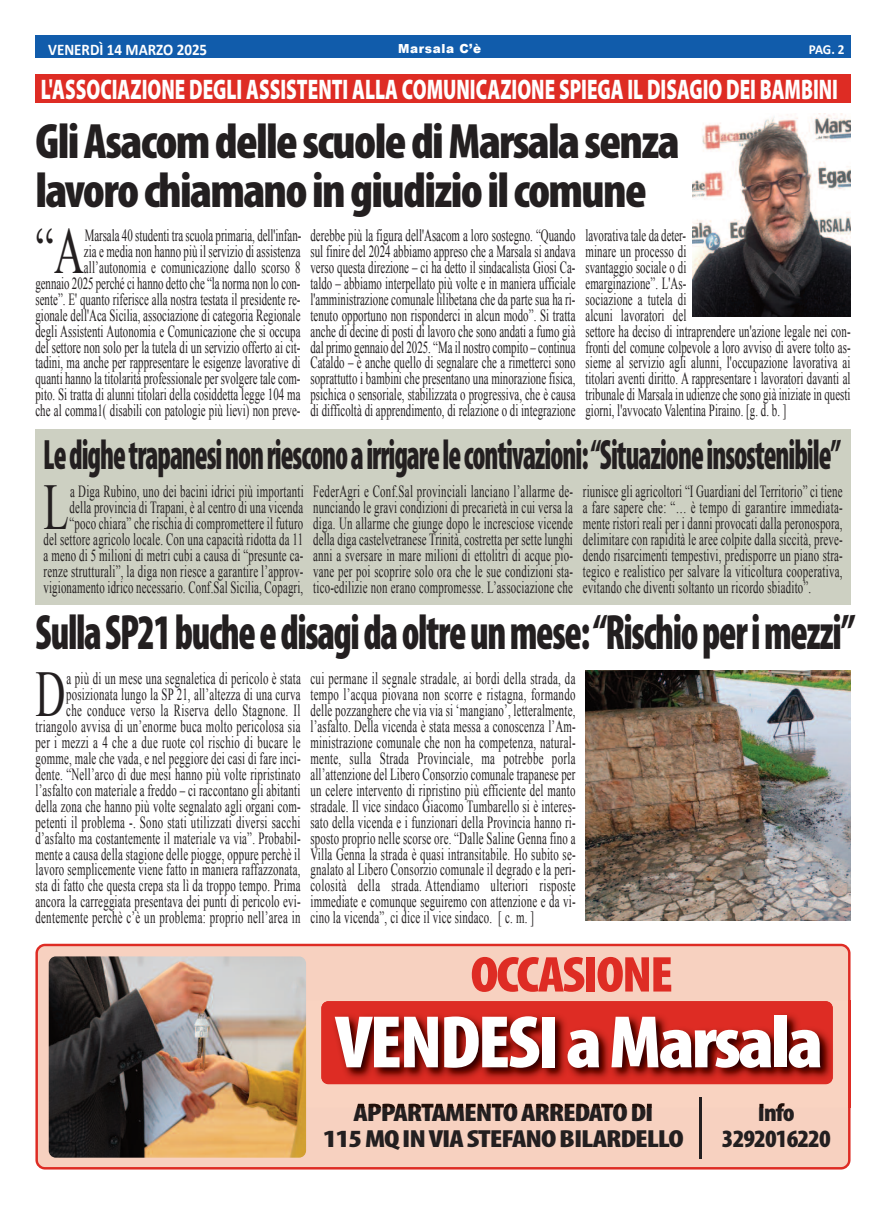
<style>
.page{position:relative;width:886px;height:1205px;background:#fff}
.page>*{position:absolute;margin:0;border:0;box-sizing:border-box;transform-origin:0 0}
.t1{font:900 condensed 75px "Myriad Pro";letter-spacing:-.035em;color:#fff;scale:1.06 1}
.t2{font:65.12px "Times New Roman";color:#231f20;scale:.64 1}
.t3{font:900 condensed 50.75px "Myriad Pro";letter-spacing:-.035em;color:#de2c24;scale:1.1 1}
.t4{font:900 condensed 50px/49.6px "Myriad Pro";letter-spacing:-.035em;color:#231f20}
.t5{font:900 condensed 50px "Myriad Pro";letter-spacing:-.035em;color:#231f20;scale:.79 1}
.t6{font:900 condensed 42.62px "Myriad Pro";letter-spacing:-.035em;color:#231f20;scale:.68 1}
.t7{font:900 28.38px "Myriad Pro";color:#fff;scale:.67 1}
.t8{font:900 condensed 25px/26.2px "Myriad Pro";letter-spacing:-.035em;color:#231f20;text-align:center;scale:1.06 1}
.t9{font:900 condensed 24.88px/26.6px "Myriad Pro";letter-spacing:-.035em;color:#231f20;text-align:center;scale:1.25 1}
.t10{font:17px/15.9px "Times New Roman";letter-spacing:.015em;color:#231f20;text-align:justify;scale:.64 1}
.t11{font:700 16.25px "Calibri";color:#fff;scale:.92 1}
.t12{font:700 13.75px "Calibri";color:#fff;scale:.96 1}
.t13{font:900 12.5px "Arial";letter-spacing:.05em;color:#fff;scale:.96 1}
</style>
<div class="page">
<div style="left:35px;top:35px;width:815px;height:23px;background:#115cab"></div>
<div style="left:35px;top:429px;width:815px;height:176px;background:#cdd0c2"></div>
<svg style="left:35px;top:944px;width:815px;height:225px;background:#f4c7b6"></svg>
<img style="left:306px;top:1000px;width:545px;height:107px">
<img style="left:321px;top:1001px;width:512px;height:83px">
<img style="left:759px;top:1103px;width:27px;height:4px">
<img style="left:356px;top:1103px;width:208px;height:4px">
<img style="left:49px;top:956px;width:257px;height:201px;border-radius:7px">
<hr style="left:699px;top:1097px;width:2px;height:62px;background:#231f20">
<img style="left:585px;top:671px;width:265px;height:250px">
<div style="left:35px;top:74px;width:815px;height:28px;background:#de2c24"></div>
<img style="left:692px;top:113px;width:158px;height:203px">
<p class="t11" style="left:48px;top:43px;width:174px">VENERDÌ 14 MARZO 2025</p>
<p class="t13" style="left:398px;top:40px;width:88px">Marsala C’è</p>
<p class="t12" style="left:809px;top:44px;width:39px">PAG. 2</p>
<h3 class="t7" style="left:41px;top:79px;width:1191px">L'ASSOCIAZIONE DEGLI ASSISTENTI ALLA COMUNICAZIONE SPIEGA IL DISAGIO DEI BAMBINI</h3>
<h3 class="t4" style="left:35px;top:121px;width:646px">GliAsacomdellescuolediMarsalasenza lavorochiamanoingiudizioilcomune</h3>
<h2 class="t2" style="left:35px;top:215px;width:78px">“A</h2>
<p class="t10" style="left:35px;top:227px;width:417px;text-align:right">Marsala 40 studenti tra scuola primaria, dell'infan-<br>zia e media non hanno più il servizio di assistenza all’autonomia e comunicazione dallo scorso 8<br>gennaio 2025 perché ci hanno detto che “la norma non lo con&shy;sente”. E' quanto riferisce alla nostra testata il presidente re&shy;gionale dell'Aca Sicilia, associazione di categoria Regionale degli Assistenti Autonomia e Comunicazione che si occupa del settore non solo per la tutela di un servizio offerto ai cit&shy;tadini, ma anche per rappresentare le esigenze lavorative di quanti hanno la titolarità professionale per svolgere tale com&shy;pito. Si tratta di alunni titolari della cosiddetta legge 104 ma che al comma1( disabili con patologie più lievi) non preve-</p>
<p class="t10" style="left:310px;top:227px;width:416px">derebbe più la figura dell'Asacom a loro sostegno. “Quando sul finire del 2024 abbiamo appreso che a Marsala si andava verso questa direzione – ci ha detto il sindacalista Giosi Ca&shy;taldo – abbiamo interpellato più volte e in maniera ufficiale l'amministrazione comunale lilibetana che da parte sua ha ri&shy;tenuto opportuno non risponderci in alcun modo”. Si tratta anche di decine di posti di lavoro che sono andati a fumo già dal primo gennaio del 2025. “Ma il nostro compito – continua Cataldo – è anche quello di segnalare che a rimetterci sono soprattutto i bambini che presentano una minorazione fisica, psichica o sensoriale, stabilizzata o progressiva, che è causa di difficoltà di apprendimento, di relazione o di integrazione</p>
<p class="t10" style="left:585px;top:227px;width:416px;text-align:left">lavorativa tale da deter-<br>minare un processo di<br>svantaggio sociale o di<br>emarginazione”. L'As-<br>sociazione a tutela di<br>alcuni lavoratori del<br>settore ha deciso di intraprendere un'azione legale nei con&shy;fronti del comune colpevole a loro avviso di avere tolto as&shy;sieme al servizio agli alunni, l'occupazione lavorativa ai titolari aventi diritto. A rappresentare i lavoratori davanti al tribunale di Marsala in udienze che sono già iniziate in questi giorni, l'avvocato Valentina Piraino. [g. d. b. ]</p>
<h3 class="t6" style="left:43px;top:439px;width:1174px">Ledighetrapanesinonriesconoairrigarelecontivazioni:“Situazioneinsostenibile”</h3>
<h2 class="t2" style="left:44px;top:471px;width:41px">L</h2>
<p class="t10" style="left:44px;top:483px;width:408px;text-align:right">a Diga Rubino, uno dei bacini idrici più importanti<br>della provincia di Trapani, è al centro di una vicenda “poco chiara” che rischia di compromettere il futuro<br>del settore agricolo locale. Con una capacità ridotta da 11 a meno di 5 milioni di metri cubi a causa di “presunte ca&shy;renze strutturali”, la diga non riesce a garantire l’approv&shy;vigionamento idrico necessario. Conf.Sal Sicilia, Copagri,</p>
<p class="t10" style="left:313px;top:483px;width:408px">FederAgri e Conf.Sal provinciali lanciano l’allarme de&shy;nunciando le gravi condizioni di precarietà in cui versa la diga. Un allarme che giunge dopo le incresciose vicende della diga castelvetranese Trinità, costretta per sette lunghi anni a sversare in mare milioni di ettolitri di acque pio&shy;vane per poi scoprire solo ora che le sue condizioni sta&shy;tico-edilizie non erano compromesse. L’associazione che</p>
<p class="t10" style="left:583px;top:483px;width:408px">riunisce gli agricoltori “I Guardiani del Territorio” ci tiene a fare sapere che: “… è tempo di garantire immediata&shy;mente ristori reali per i danni provocati dalla peronospora, delimitare con rapidità le aree colpite dalla siccità, preve&shy;dendo risarcimenti tempestivi, predisporre un piano stra&shy;tegico e realistico per salvare la viticoltura cooperativa, evitando che diventi soltanto un ricordo sbiadito”.</p>
<h3 class="t5" style="left:35px;top:614px;width:1039px">SullaSP21bucheedisagidaoltreunmese:“Rischioperimezzi”</h3>
<p class="t10" style="left:35px;top:671px;width:416px;text-align:right">a più di un mese una segnaletica di pericolo è stata posizionata lungo la SP 21, all’altezza di una curva<br>che conduce verso la Riserva dello Stagnone. Il triangolo avvisa di un’enorme buca molto pericolosa sia per i mezzi a 4 che a due ruote col rischio di bucare le gomme, male che vada, e nel peggiore dei casi di fare inci&shy;dente. “Nell’arco di due mesi hanno più volte ripristinato l’asfalto con materiale a freddo – ci raccontano gli abitanti della zona che hanno più volte segnalato agli organi com&shy;petenti il problema -. Sono stati utilizzati diversi sacchi d’asfalto ma costantemente il materiale va via”. Probabil&shy;mente a causa della stagione delle piogge, oppure perchè il lavoro semplicemente viene fatto in maniera raffazzonata, sta di fatto che questa crepa sta lì da troppo tempo. Prima ancora la carreggiata presentava dei punti di pericolo evi&shy;dentemente perchè c’è un problema: proprio nell’area in</p>
<p class="t10" style="left:310px;top:671px;width:416px">cui permane il segnale stradale, ai bordi della strada, da tempo l’acqua piovana non scorre e ristagna, formando delle pozzanghere che via via si ‘mangiano’, letteralmente, l’asfalto. Della vicenda è stata messa a conoscenza l’Am&shy;ministrazione comunale che non ha competenza, natural&shy;mente, sulla Strada Provinciale, ma potrebbe porla all’attenzione del Libero Consorzio comunale trapanese per un celere intervento di ripristino più efficiente del manto stradale. Il vice sindaco Giacomo Tumbarello si è interes&shy;sato della vicenda e i funzionari della Provincia hanno ri&shy;sposto proprio nelle scorse ore. “Dalle Saline Genna fino a Villa Genna la strada è quasi intransitabile. Ho subito se&shy;gnalato al Libero Consorzio comunale il degrado e la peri&shy;colosità della strada. Attendiamo ulteriori risposte immediate e comunque seguiremo con attenzione e da vi&shy;cino la vicenda”, ci dice il vice sindaco. [ c. m. ]</p>
<h3 class="t3" style="left:470px;top:956px;width:186px">OCCASIONE</h3>
<h2 class="t2" style="left:35px;top:658px;width:48px">D</h2>
<h1 class="t1" style="left:335px;top:1016px;width:462px">VENDESIaMarsala</h1>
<h3 class="t9" style="left:323px;top:1101px;width:290px">APPARTAMENTOARREDATODI<br>115MQINVIASTEFANOBILARDELLO</h3>
<h3 class="t8" style="left:722px;top:1101px;width:104px">Info<br>3292016220</h3>
</div>
